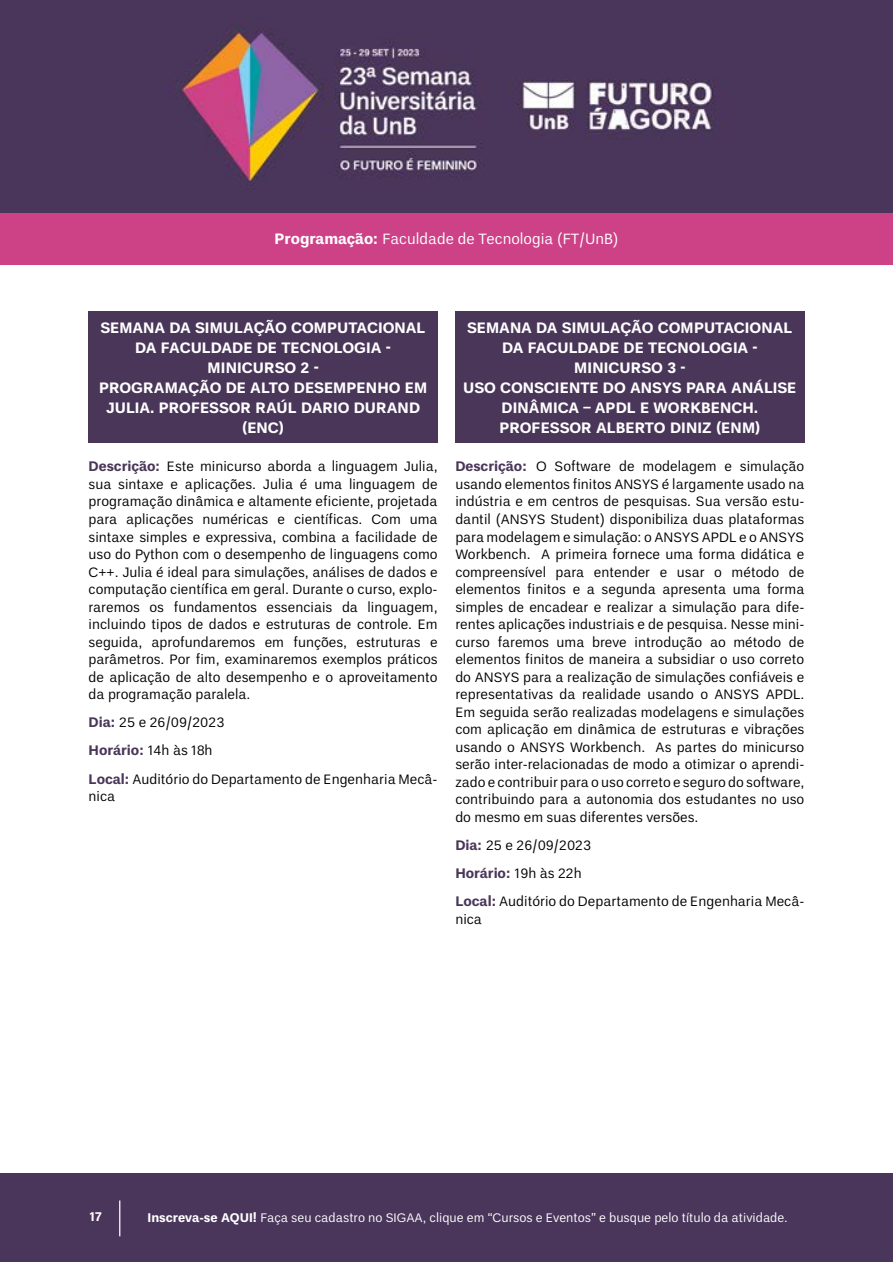
<style>
.page{position:relative;width:893px;height:1262px;background:#fff}
.page>*{position:absolute;margin:0;border:0;box-sizing:border-box;transform-origin:0 0}
.t1{font:700 15px/20px "Un B Pro";color:#fff;text-align:center}
.t2{font:15px "Un B Pro";color:#fff}
.t3{font:13.75px/17.5px "Un B Pro";color:#000;text-align:justify}
.t4{font:12.5px "Un B Pro";color:#fff}
.t5{font:700 12.5px "Un B Pro";color:#fff}
.s1{font-weight:700}
.s2{font-weight:700;color:#4a3659}
</style>
<div class="page">
<div style="left:0;top:213px;width:893px;height:51px;background:#cd4287"></div>
<div style="left:0;top:1172px;width:893px;height:89px;background:#4b365b"></div>
<hr style="left:119px;top:1200px;width:1px;height:36px;background:#fff">
<img style="left:0;top:0;width:893px;height:213px">
<div style="left:89px;top:311px;width:349px;height:132px;background:#4a3659"></div>
<div style="left:455px;top:311px;width:349px;height:132px;background:#4a3659"></div>
<p class="t2" style="left:275px;top:230px;width:345px"><span class="s1">Programação:</span> Faculdade de Tecnologia (FT/UnB)</p>
<p class="t1" style="left:99px;top:317px;width:330px">SEMANA DA SIMULAÇÃO COMPUTACIONAL<br>DA FACULDADE DE TECNOLOGIA -<br>MINICURSO 2 -<br>PROGRAMAÇÃO DE ALTO DESEMPENHO EM<br>JULIA. PROFESSOR RAÚL DARIO DURAND (ENC)</p>
<p class="t3" style="left:89px;top:458px;width:351px"><span class="s2">Descrição:</span> Este minicurso aborda a linguagem Julia, sua sintaxe e aplicações. Julia é uma linguagem de programação dinâmica e altamente eficiente, projetada para aplicações numéricas e científicas. Com uma sintaxe simples e expressiva, combina a facilidade de uso do Python com o desempenho de linguagens como C++. Julia é ideal para simulações, análises de dados e computação científica em geral. Durante o curso, explo&shy;raremos os fundamentos essenciais da linguagem, incluindo tipos de dados e estruturas de controle. Em seguida, aprofundaremos em funções, estruturas e parâmetros. Por fim, examinaremos exemplos práticos de aplicação de alto desempenho e o aproveitamento da programação paralela.</p>
<p class="t3" style="left:89px;top:708px;width:351px;line-height:28.1px;text-align:left"><span class="s2">Dia:</span> 25 e 26/09/2023<br><span class="s2">Horário:</span> 14h às 18h<br><span class="s2">Local:</span> Auditório do Departamento de Engenharia Mecâ-</p>
<p class="t3" style="left:89px;top:787px;width:28px">nica</p>
<p class="t1" style="left:463px;top:317px;width:335px">SEMANA DA SIMULAÇÃO COMPUTACIONAL<br>DA FACULDADE DE TECNOLOGIA -<br>MINICURSO 3 -<br>USO CONSCIENTE DO ANSYS PARA ANÁLISE<br>DINÂMICA – APDL E WORKBENCH.<br>PROFESSOR ALBERTO DINIZ (ENM)</p>
<p class="t3" style="left:455px;top:458px;width:351px"><span class="s2">Descrição:</span> O Software de modelagem e simulação usando elementos finitos ANSYS é largamente usado na indústria e em centros de pesquisas. Sua versão estu&shy;dantil (ANSYS Student) disponibiliza duas plataformas para modelagem e simulação: o ANSYS APDL e o ANSYS Workbench. A primeira fornece uma forma didática e compreensível para entender e usar o método de elementos finitos e a segunda apresenta uma forma simples de encadear e realizar a simulação para dife&shy;rentes aplicações industriais e de pesquisa. Nesse mini&shy;curso faremos uma breve introdução ao método de elementos finitos de maneira a subsidiar o uso correto do ANSYS para a realização de simulações confiáveis e representativas da realidade usando o ANSYS APDL.<br>Em seguida serão realizadas modelagens e simulações com aplicação em dinâmica de estruturas e vibrações usando o ANSYS Workbench. As partes do minicurso serão inter-relacionadas de modo a otimizar o aprendi&shy;zado e contribuir para o uso correto e seguro do software, contribuindo para a autonomia dos estudantes no uso do mesmo em suas diferentes versões.</p>
<p class="t3" style="left:455px;top:831px;width:351px;line-height:28.1px;text-align:left"><span class="s2">Dia:</span> 25 e 26/09/2023<br><span class="s2">Horário:</span> 19h às 22h<br><span class="s2">Local:</span> Auditório do Departamento de Engenharia Mecâ-</p>
<p class="t3" style="left:455px;top:910px;width:28px">nica</p>
<p class="t5" style="left:89px;top:1209px;width:14px">17</p>
<p class="t4" style="left:148px;top:1210px;width:642px"><span class="s1">Inscreva-se AQUI!</span> Faça seu cadastro no SIGAA, clique em “Cursos e Eventos” e busque pelo título da atividade.</p>
</div>
